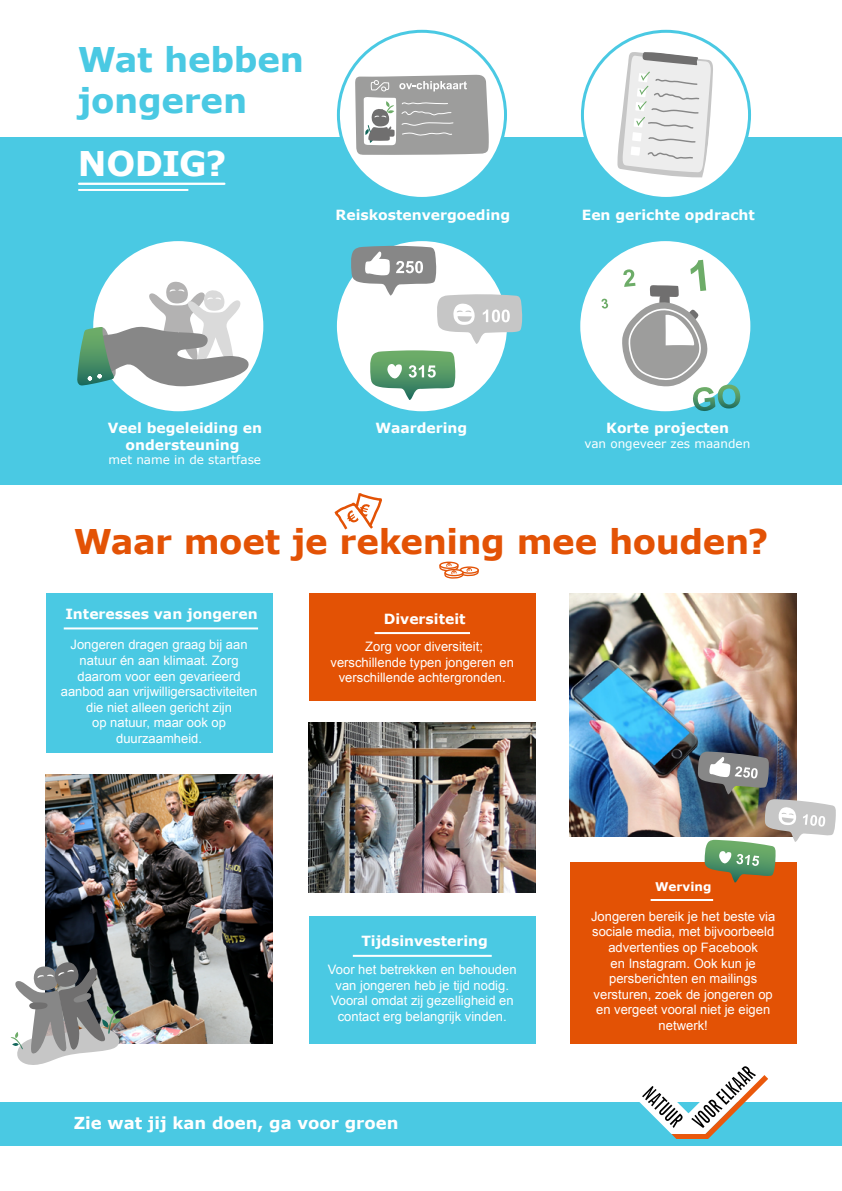
<style>
.page{position:relative;width:842px;height:1191px;background:#fff}
.page>*{position:absolute;margin:0;border:0;box-sizing:border-box;transform-origin:0 0}
.t1{font:700 34px "Verdana";letter-spacing:-.015em;color:#e35205}
.t2{font:700 34px/40.8px "Verdana";letter-spacing:-.01em;color:#4ac9e3}
.t3{font:700 34px "Verdana";letter-spacing:-.025em;color:#fff}
.t4{font:700 16.5px "Verdana";color:#fff}
.t5{font:700 14px/16.8px "Verdana";color:#fff;text-align:center}
.t6{font:13px/15.6px "Arial";color:#fff;text-align:center}
.t7{font:12px "Verdana";color:#fff}
.t8{font:700 12px "Verdana";color:#fff}
</style>
<div class="page">
<div style="left:0;top:137px;width:842px;height:348px;background:#4ac9e3"></div>
<div style="left:95px;top:243px;width:167px;height:167px;background:#fff;border-radius:50%"></div>
<div style="left:582px;top:31px;width:167px;height:167px;background:#fff;border-radius:50%"></div>
<div style="left:582px;top:243px;width:167px;height:167px;background:#fff;border-radius:50%"></div>
<div style="left:338px;top:243px;width:167px;height:167px;background:#fff;border-radius:50%"></div>
<div style="left:338px;top:31px;width:167px;height:167px;background:#fff;border-radius:50%"></div>
<div style="left:0;top:1102px;width:842px;height:43px;background:#4ac9e3"></div>
<svg style="left:639px;top:1066px;width:129px;height:72px"></svg>
<img style="left:309px;top:722px;width:226px;height:170px">
<img style="left:570px;top:594px;width:227px;height:242px">
<div style="left:46px;top:594px;width:226px;height:159px;background:#4ac9e3"></div>
<div style="left:309px;top:594px;width:227px;height:107px;background:#e35205"></div>
<div style="left:309px;top:916px;width:227px;height:127px;background:#4ac9e3"></div>
<div style="left:570px;top:862px;width:227px;height:181px;background:#e35205"></div>
<img style="left:46px;top:774px;width:226px;height:269px">
<svg style="left:77px;top:280px;width:174px;height:106px"></svg>
<svg style="left:601px;top:299px;width:7px;height:10px"></svg>
<svg style="left:622px;top:260px;width:118px;height:151px"></svg>
<svg style="left:355px;top:75px;width:134px;height:80px;background:#aaabaa"></svg>
<svg style="left:369px;top:350px;width:87px;height:50px"></svg>
<svg style="left:350px;top:245px;width:172px;height:99px"></svg>
<img style="left:698px;top:751px;width:138px;height:131px">
<svg style="left:10px;top:960px;width:112px;height:105px"></svg>
<hr style="left:79px;top:183px;width:145px;height:2px;background:#fff">
<hr style="left:79px;top:189px;width:109px;height:2px;background:#fff">
<svg style="left:334px;top:493px;width:48px;height:37px"></svg>
<div style="left:439px;top:561px;width:20px;height:8px;border:1px solid #e35205;border-radius:50%"></div>
<svg style="left:439px;top:562px;width:40px;height:17px"></svg>
<svg style="left:617px;top:52px;width:96px;height:125px"></svg>
<hr style="left:375px;top:632px;width:95px;height:2px;background:#fff">
<hr style="left:353px;top:954px;width:139px;height:2px;background:#fff">
<hr style="left:64px;top:627px;width:194px;height:2px;background:#fff">
<hr style="left:651px;top:899px;width:62px;height:2px;background:#fff">
<h1 class="t2" style="left:78px;top:40px;width:228px">Wat hebben jongeren</h1>
<h1 class="t3" style="left:78px;top:142px;width:150px">NODIG?</h1>
<p class="t5" style="left:335px;top:206px;width:176px">Reiskostenvergoeding</p>
<p class="t5" style="left:582px;top:206px;width:175px">Een gerichte opdracht</p>
<p class="t5" style="left:108px;top:420px;width:156px">Veel begeleiding en ondersteuning</p>
<p class="t7" style="left:109px;top:452px;width:154px">met name in de startfase</p>
<p class="t5" style="left:375px;top:420px;width:94px">Waardering</p>
<p class="t5" style="left:606px;top:420px;width:125px">Korte projecten</p>
<p class="t7" style="left:584px;top:435px;width:167px">van ongeveer zes maanden</p>
<h1 class="t1" style="left:74px;top:519px;width:696px">Waar moet je rekening mee houden?</h1>
<p class="t5" style="left:65px;top:606px;width:194px">Interesses van jongeren</p>
<p class="t6" style="left:61px;top:637px;width:198px">Jongeren dragen graag bij aan natuur én aan klimaat. Zorg daarom voor een gevarieerd aanbod aan vrijwilligersactiviteiten die niet alleen gericht zijn<br>op natuur, maar ook op duurzaamheid.</p>
<p class="t5" style="left:384px;top:610px;width:83px">Diversiteit</p>
<p class="t6" style="left:330px;top:639px;width:185px">Zorg voor diversiteit; verschillende typen jongeren en verschillende achtergronden.</p>
<p class="t5" style="left:361px;top:933px;width:128px">Tijdsinvestering</p>
<p class="t6" style="left:328px;top:961px;width:190px">Voor het betrekken en behouden van jongeren heb je tijd nodig.<br>Vooral omdat zij gezelligheid en contact erg belangrijk vinden.</p>
<p class="t4" style="left:74px;top:1112px;width:326px">Zie wat jij kan doen, ga voor groen</p>
<p class="t8" style="left:655px;top:878px;width:58px">Werving</p>
<p class="t6" style="left:591px;top:908px;width:186px">Jongeren bereik je het beste via sociale media, met bijvoorbeeld advertenties op Facebook<br>en Instagram. Ook kun je persberichten en mailings versturen, zoek de jongeren op en vergeet vooral niet je eigen netwerk!</p>
</div>
